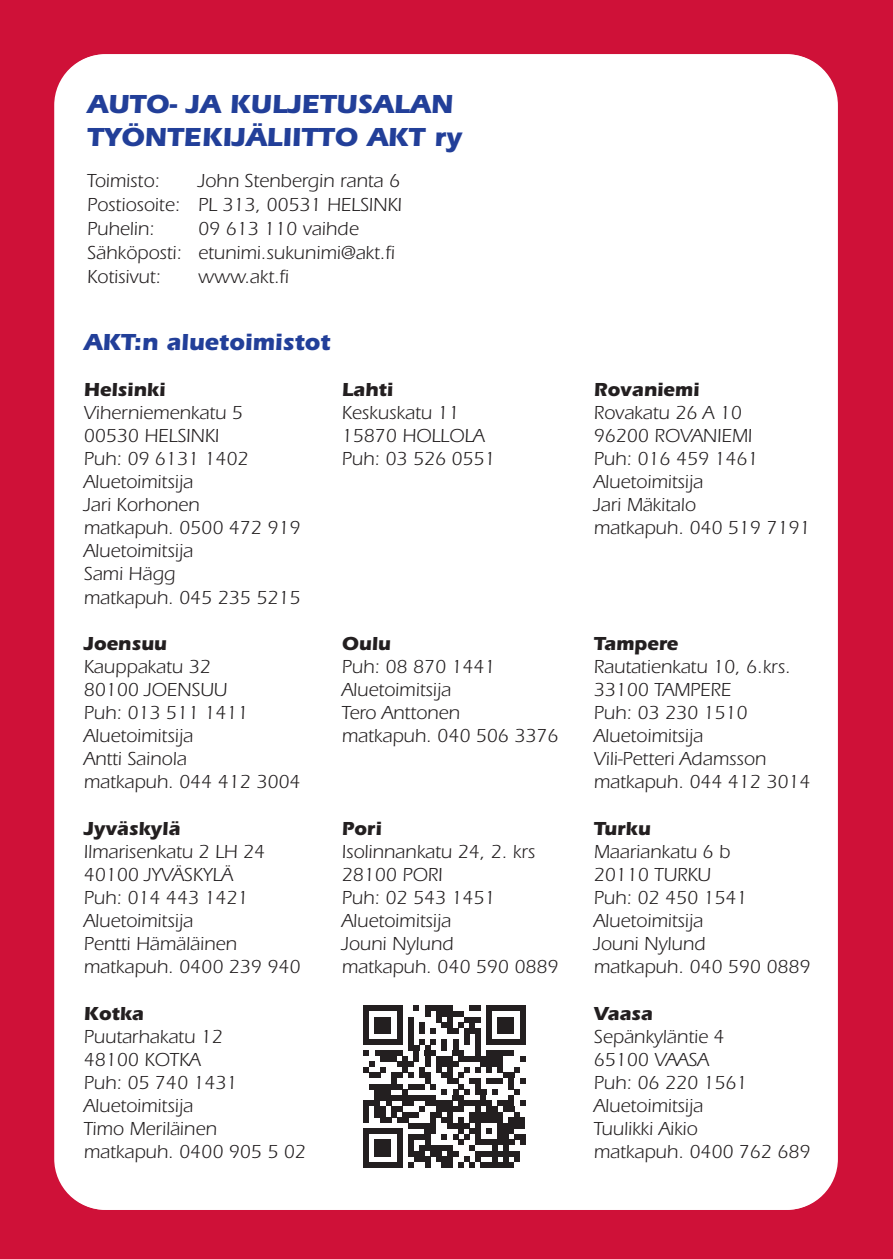
<style>
.page{position:relative;width:893px;height:1259px;background:#cf1138}
.page>*{position:absolute;margin:0;border:0;box-sizing:border-box;transform-origin:0 0}
.t1{font:700 27px/33px "ITC Eras Std";color:#223f99}
.t2{font:700 24px "ITC Eras Std";color:#223f99}
.t3{font:19.5px/24px "ITC Eras Std";color:#231f20}
.t4{font:700 19.5px "ITC Eras Std";color:#231f20}
</style>
<div class="page">
<div style="left:55px;top:54px;width:783px;height:1155px;background:#fff;border-radius:51px"></div>
<svg style="left:363px;top:1005px;width:162px;height:162px"></svg>
<div style="left:481px;top:1162px;width:33px;height:5px;background:#231f20"></div>
<h1 class="t1" style="left:87px;top:88px;width:377px">AUTO- JA KULJETUSALAN<br>TYÖNTEKIJÄLIITTO AKT ry</h1>
<p class="t3" style="left:87px;top:169px;width:74px">Toimisto:</p>
<p class="t3" style="left:87px;top:169px;width:316px;text-align:justify;text-indent:111px">John Stenbergin ranta 6<br>Postiosoite: PL 313, 00531 HELSINKI Puhelin:</p>
<p class="t3" style="left:87px;top:217px;width:309px;text-indent:111px">09 613 110 vaihde<br>Sähköposti: etunimi.sukunimi@akt.fi<br>Kotisivut:</p>
<p class="t3" style="left:198px;top:265px;width:92px">www.akt.fi</p>
<p class="t2" style="left:84px;top:328px;width:248px">AKT:n aluetoimistot</p>
<p class="t4" style="left:84px;top:378px;width:83px">Helsinki</p>
<p class="t4" style="left:342px;top:378px;width:53px">Lahti</p>
<p class="t4" style="left:594px;top:378px;width:107px">Rovaniemi</p>
<p class="t3" style="left:84px;top:400px;width:161px">Viherniemenkatu 5</p>
<p class="t3" style="left:342px;top:400px;width:119px">Keskuskatu 11</p>
<p class="t3" style="left:594px;top:400px;width:149px">Rovakatu 26 A 10</p>
<p class="t3" style="left:84px;top:423px;width:137px">00530 HELSINKI</p>
<p class="t3" style="left:342px;top:423px;width:144px">15870 HOLLOLA</p>
<p class="t3" style="left:594px;top:423px;width:160px">96200 ROVANIEMI</p>
<p class="t3" style="left:84px;top:447px;width:166px">Puh: 09 6131 1402</p>
<p class="t3" style="left:342px;top:447px;width:155px">Puh: 03 526 0551</p>
<p class="t3" style="left:594px;top:447px;width:166px">Puh: 016 459 1461</p>
<p class="t3" style="left:84px;top:470px;width:111px">Aluetoimitsija</p>
<p class="t3" style="left:594px;top:470px;width:111px">Aluetoimitsija</p>
<p class="t3" style="left:84px;top:493px;width:117px">Jari Korhonen</p>
<p class="t3" style="left:594px;top:493px;width:104px">Jari Mäkitalo</p>
<p class="t3" style="left:84px;top:516px;width:218px">matkapuh. 0500 472 919</p>
<p class="t3" style="left:594px;top:516px;width:218px">matkapuh. 040 519 7191</p>
<p class="t3" style="left:84px;top:539px;width:218px;line-height:23.1px">Aluetoimitsija<br>Sami Hägg<br>matkapuh. 045 235 5215</p>
<p class="t4" style="left:84px;top:632px;width:85px">Joensuu</p>
<p class="t4" style="left:342px;top:632px;width:51px">Oulu</p>
<p class="t4" style="left:594px;top:632px;width:86px">Tampere</p>
<p class="t3" style="left:84px;top:655px;width:128px">Kauppakatu 32</p>
<p class="t3" style="left:342px;top:655px;width:155px">Puh: 08 870 1441</p>
<p class="t3" style="left:594px;top:655px;width:198px">Rautatienkatu 10, 6.krs.</p>
<p class="t3" style="left:84px;top:678px;width:145px">80100 JOENSUU</p>
<p class="t3" style="left:342px;top:678px;width:111px">Aluetoimitsija</p>
<p class="t3" style="left:594px;top:678px;width:139px">33100 TAMPERE</p>
<p class="t3" style="left:84px;top:701px;width:166px">Puh: 013 511 1411</p>
<p class="t3" style="left:342px;top:701px;width:120px">Tero Anttonen</p>
<p class="t3" style="left:594px;top:701px;width:155px">Puh: 03 230 1510</p>
<p class="t3" style="left:84px;top:724px;width:111px">Aluetoimitsija</p>
<p class="t3" style="left:342px;top:724px;width:218px">matkapuh. 040 506 3376</p>
<p class="t3" style="left:594px;top:724px;width:111px">Aluetoimitsija</p>
<p class="t3" style="left:84px;top:747px;width:104px">Antti Sainola</p>
<p class="t3" style="left:594px;top:747px;width:174px">Vili-Petteri Adamsson</p>
<p class="t3" style="left:84px;top:770px;width:218px">matkapuh. 044 412 3004</p>
<p class="t3" style="left:594px;top:770px;width:218px">matkapuh. 044 412 3014</p>
<p class="t4" style="left:84px;top:817px;width:98px">Jyväskylä</p>
<p class="t4" style="left:342px;top:817px;width:41px">Pori</p>
<p class="t4" style="left:594px;top:817px;width:58px">Turku</p>
<p class="t3" style="left:84px;top:839px;width:183px">Ilmarisenkatu 2 LH 24</p>
<p class="t3" style="left:342px;top:839px;width:195px">Isolinnankatu 24, 2. krs</p>
<p class="t3" style="left:594px;top:839px;width:138px">Maariankatu 6 b</p>
<p class="t3" style="left:84px;top:862px;width:150px">40100 JYVÄSKYLÄ</p>
<p class="t3" style="left:342px;top:862px;width:102px">28100 PORI</p>
<p class="t3" style="left:594px;top:862px;width:119px">20110 TURKU</p>
<p class="t3" style="left:84px;top:886px;width:166px">Puh: 014 443 1421</p>
<p class="t3" style="left:342px;top:886px;width:155px">Puh: 02 543 1451</p>
<p class="t3" style="left:594px;top:886px;width:155px">Puh: 02 450 1541</p>
<p class="t3" style="left:84px;top:909px;width:111px">Aluetoimitsija</p>
<p class="t3" style="left:342px;top:909px;width:111px">Aluetoimitsija</p>
<p class="t3" style="left:594px;top:909px;width:111px">Aluetoimitsija</p>
<p class="t3" style="left:84px;top:932px;width:155px">Pentti Hämäläinen</p>
<p class="t3" style="left:342px;top:932px;width:113px">Jouni Nylund</p>
<p class="t3" style="left:594px;top:932px;width:113px">Jouni Nylund</p>
<p class="t3" style="left:84px;top:955px;width:218px">matkapuh. 0400 239 940</p>
<p class="t3" style="left:342px;top:955px;width:218px">matkapuh. 040 590 0889</p>
<p class="t3" style="left:594px;top:955px;width:218px">matkapuh. 040 590 0889</p>
<p class="t4" style="left:84px;top:1001px;width:62px">Kotka</p>
<p class="t4" style="left:594px;top:1001px;width:60px">Vaasa</p>
<p class="t3" style="left:84px;top:1024px;width:141px">Puutarhakatu 12</p>
<p class="t3" style="left:594px;top:1024px;width:132px">Sepänkyläntie 4</p>
<p class="t3" style="left:84px;top:1047px;width:118px">48100 KOTKA</p>
<p class="t3" style="left:594px;top:1047px;width:117px">65100 VAASA</p>
<p class="t3" style="left:84px;top:1070px;width:155px">Puh: 05 740 1431</p>
<p class="t3" style="left:594px;top:1070px;width:155px">Puh: 06 220 1561</p>
<p class="t3" style="left:84px;top:1094px;width:111px">Aluetoimitsija</p>
<p class="t3" style="left:594px;top:1094px;width:111px">Aluetoimitsija</p>
<p class="t3" style="left:84px;top:1117px;width:134px">Timo Meriläinen</p>
<p class="t3" style="left:594px;top:1117px;width:105px">Tuulikki Aikio</p>
<p class="t3" style="left:84px;top:1140px;width:224px">matkapuh. 0400 905 5 02</p>
<p class="t3" style="left:594px;top:1140px;width:218px">matkapuh. 0400 762 689</p>
</div>
